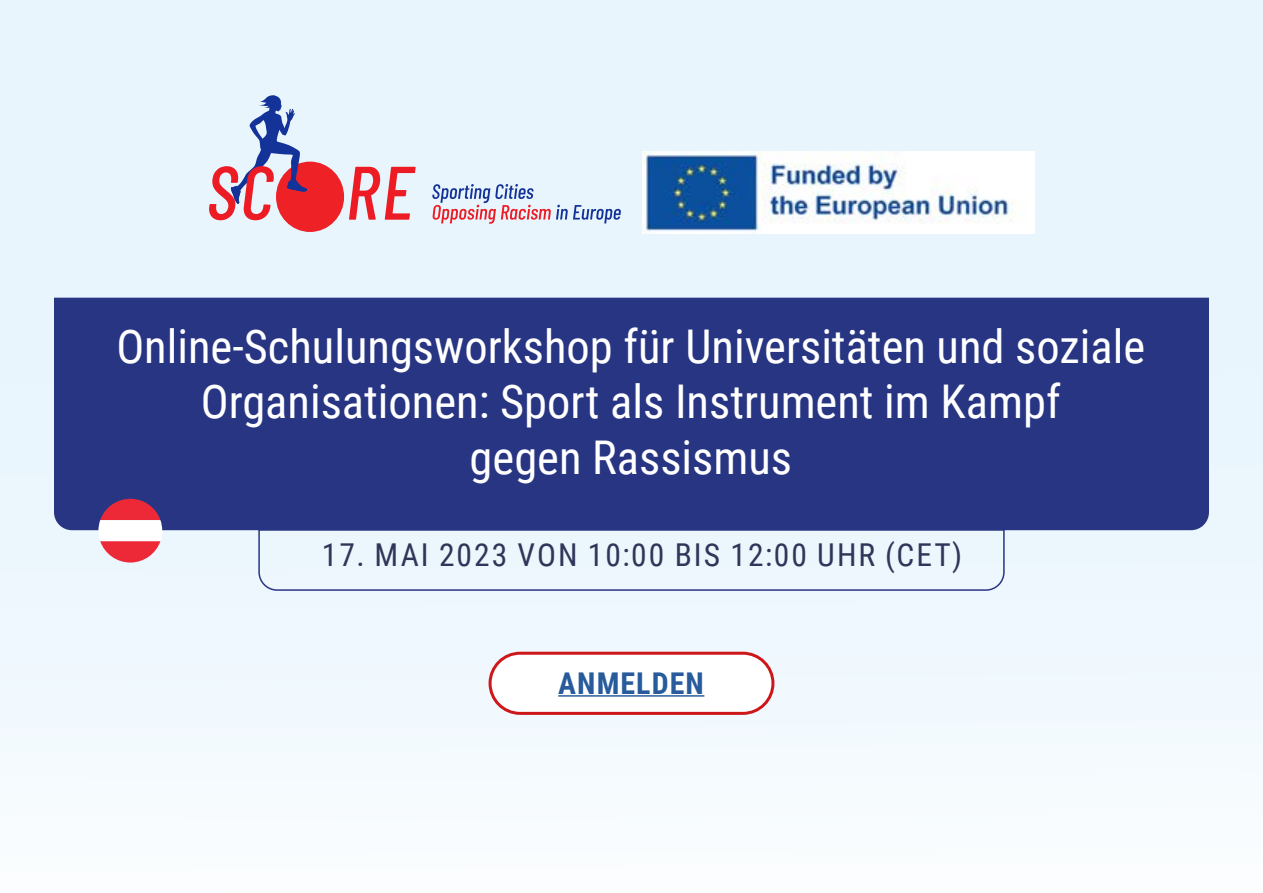
<style>
.page{position:relative;width:1263px;height:893px;background:#fff}
.page>*{position:absolute;margin:0;border:0;box-sizing:border-box;transform-origin:0 0}
.t1{font:46.5px/55.8px "Roboto Condensed";color:#fff;text-align:center}
.t2{font:31.5px "Roboto Condensed";letter-spacing:.065em;color:#303659}
.t3{font:700 30px "Roboto Condensed";letter-spacing:.035em;color:#275b9b}
</style>
<div class="page">
<div style="left:0;top:0;width:1263px;height:893px;background:linear-gradient(to right,#eef7fd,#eef8fd)"></div>
<div style="left:490px;top:653px;width:283px;height:60px;background:#fff;border-radius:30px"></div>
<hr style="left:558px;top:695px;width:146px;height:2px;background:#275b9b">
<div style="left:489px;top:652px;width:285px;height:63px;border:3px solid #cd1719;border-radius:30px"></div>
<div style="left:258px;top:530px;width:747px;height:62px;background:#ecf7fd"></div>
<div style="left:54px;top:298px;width:1155px;height:232px;background:#283583"></div>
<div style="left:276px;top:162px;width:68px;height:70px;background:#ed2126;border-radius:50%"></div>
<svg style="left:349px;top:167px;width:67px;height:53px;background:#ea99a1"></svg>
<svg style="left:432px;top:184px;width:189px;height:40px;background:#cfcadd"></svg>
<svg style="left:209px;top:94px;width:98px;height:126px;background:#c6a8bf"></svg>
<img style="left:642px;top:151px;width:392px;height:83px">
<svg style="left:98px;top:499px;width:64px;height:63px"></svg>
<p class="t1" style="left:116px;top:316px;width:1030px">Online-Schulungsworkshop für Universitäten und soziale<br>Organisationen: Sport als Instrument im Kampf<br>gegen Rassismus</p>
<p class="t2" style="left:322px;top:533px;width:642px">17. MAI 2023 VON 10:00 BIS 12:00 UHR (CET)</p>
<p class="t3" style="left:558px;top:662px;width:147px">ANMELDEN</p>
</div>
